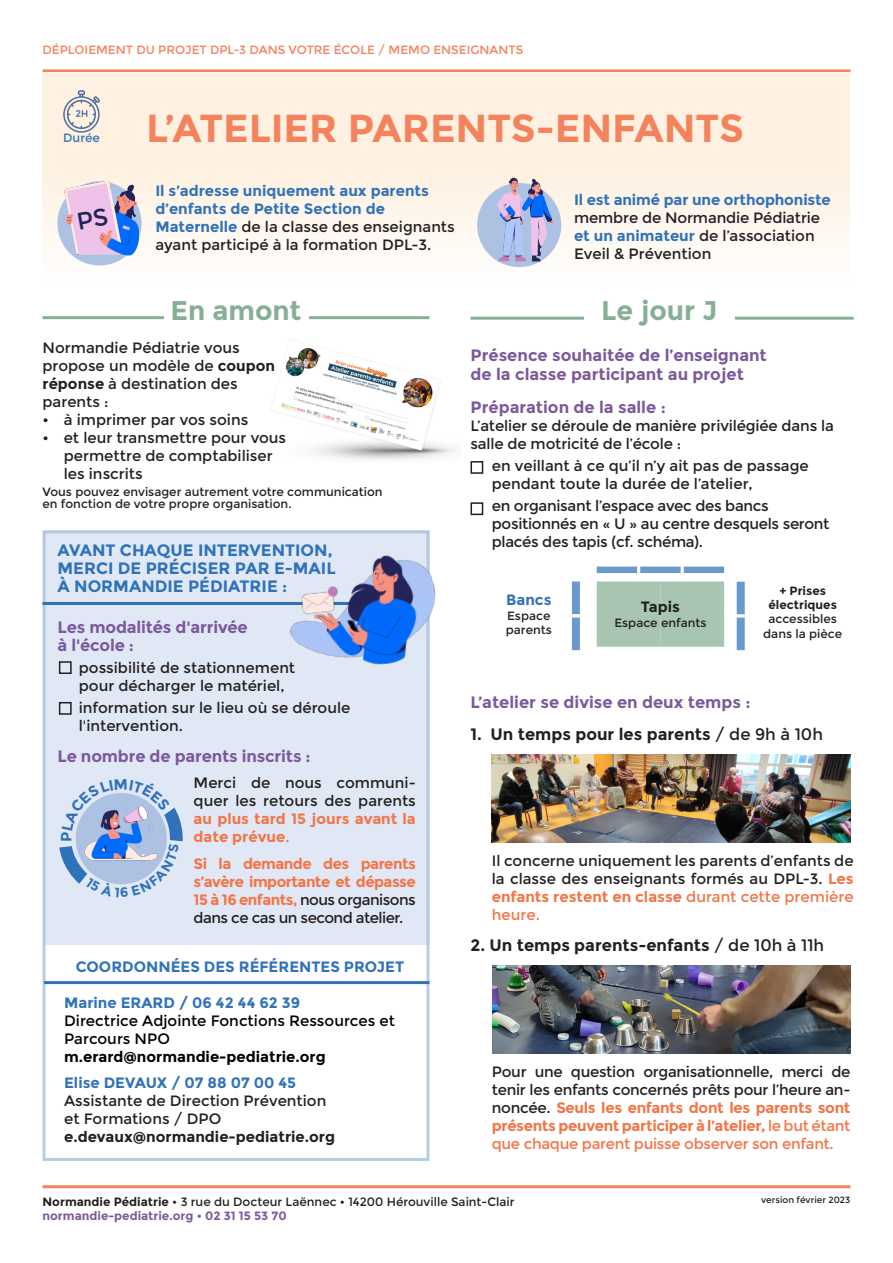
<style>
.page{position:relative;width:893px;height:1263px;background:#fff}
.page>*{position:absolute;margin:0;border:0;box-sizing:border-box;transform-origin:0 0}
.t1{font:700 39px "Montserrat";color:#f4835d}
.t2{font:700 27px "Montserrat";color:#87af95}
.t3{font:700 16.5px/19.8px "Montserrat";color:#7b599c}
.t4{font:700 16.5px "Montserrat";color:#3072b9}
.t5{font:700 16.5px "Montserrat";color:#231f20}
.t6{font:15px/18px "Montserrat";color:#231f20}
.t7{font:700 15px/18px "Montserrat";color:#3072b9}
.t8{font:700 15px/18px "Montserrat";letter-spacing:-.035em;color:#f37446;text-align:justify}
.t9{font:15px/18px "Montserrat";letter-spacing:-.02em;color:#231f20}
.t10{font:15px/18px "Montserrat";color:#000}
.t11{font:700 15px "Montserrat";color:#231f20}
.t12{font:700 15px "Montserrat";color:#000}
.t13{font:12px/14.4px "Montserrat";color:#231f20}
.t14{font:12px "Montserrat";color:#f4835d}
.t15{font:700 12px "Montserrat";color:#7b599c}
.t16{font:12px "Montserrat";color:#3072b9}
.t17{font:9px "Montserrat";color:#231f20}
.s1{font-weight:400;color:#231f20}
.s2{font-weight:700;color:#3072b9}
.s3{font-weight:700}
.s4{font-weight:700;color:#f37446}
.s5{color:#f37446}
.s6{font-weight:400}
</style>
<div class="page">
<hr style="left:43px;top:69px;width:807px;height:3px;background:#f4835d">
<hr style="left:43px;top:1185px;width:807px;height:3px;background:#f4835d">
<div style="left:43px;top:72px;width:807px;height:92px;background:#fef1e1"></div>
<div style="left:43px;top:160px;width:807px;height:123px;background:linear-gradient(to bottom,#feefde,#fefefe)"></div>
<img style="left:274px;top:347px;width:182px;height:113px">
<hr style="left:470px;top:317px;width:384px;height:3px;background:#87af95">
<div style="left:584px;top:294px;width:150px;height:26px;background:#fff"></div>
<hr style="left:43px;top:316px;width:386px;height:3px;background:#87af95">
<div style="left:164px;top:293px;width:144px;height:31px;background:#fff"></div>
<div style="left:57px;top:181px;width:85px;height:84px;background:#adc1e3;border-radius:50%"></div>
<img style="left:479px;top:165px;width:87px;height:102px">
<img style="left:44px;top:174px;width:106px;height:84px">
<hr style="left:44px;top:981px;width:385px;height:3px;background:#3072b9">
<div style="left:470px;top:461px;width:13px;height:13px;border:2px solid #231f20"></div>
<div style="left:470px;top:502px;width:13px;height:13px;border:2px solid #231f20"></div>
<div style="left:43px;top:530px;width:386px;height:415px;background:#e1e8f5"></div>
<div style="left:59px;top:661px;width:13px;height:13px;border:2px solid #231f20"></div>
<hr style="left:43px;top:602px;width:386px;height:3px;background:#3072b9">
<img style="left:290px;top:536px;width:146px;height:138px">
<div style="left:59px;top:702px;width:13px;height:13px;border:2px solid #231f20"></div>
<div style="left:597px;top:581px;width:63px;height:33px;background:#a8c5b2"></div>
<div style="left:660px;top:581px;width:64px;height:33px;background:#a8c5b2;border:4px solid #87af95"></div>
<div style="left:597px;top:614px;width:63px;height:33px;background:#a8c5b2"></div>
<div style="left:660px;top:614px;width:64px;height:33px;background:#a8c5b2;border:4px solid #87af95"></div>
<div style="left:572px;top:581px;width:8px;height:33px;background:#6a99cc"></div>
<div style="left:572px;top:617px;width:8px;height:33px;background:#6a99cc"></div>
<svg style="left:737px;top:582px;width:8px;height:32px"></svg>
<svg style="left:737px;top:617px;width:8px;height:33px"></svg>
<div style="left:597px;top:567px;width:40px;height:6px;background:#6a99cc"></div>
<div style="left:640px;top:567px;width:41px;height:6px;background:#6a99cc"></div>
<div style="left:684px;top:567px;width:40px;height:6px;background:#6a99cc"></div>
<img style="left:492px;top:754px;width:358px;height:89px">
<img style="left:492px;top:965px;width:359px;height:89px">
<img style="left:63px;top:90px;width:37px;height:43px">
<svg style="left:78px;top:208px;width:30px;height:22px"></svg>
<svg style="left:59px;top:793px;width:124px;height:92px"></svg>
<p class="t14" style="left:43px;top:43px;width:482px">DÉPLOIEMENT DU PROJET DPL-3 DANS VOTRE ÉCOLE / MEMO ENSEIGNANTS</p>
<p class="t16" style="left:63px;top:131px;width:38px">Durée</p>
<p class="t1" style="left:146px;top:105px;width:599px">L’ATELIER PARENTS-ENFANTS</p>
<p class="t7" style="left:155px;top:182px;width:301px">Il s’adresse uniquement aux parents d’enfants de Petite Section de Maternelle <span class="s1">de la classe des enseignants ayant participé à la formation DPL-3.</span></p>
<p class="t7" style="left:574px;top:191px;width:258px">Il est animé par une orthophoniste <span class="s1">membre de Normandie Pédiatrie</span></p>
<p class="t6" style="left:574px;top:227px;width:242px"><span class="s2">et un animateur</span> de l’association<br>Eveil &amp; Prévention</p>
<p class="t2" style="left:171px;top:294px;width:132px">En amont</p>
<p class="t2" style="left:601px;top:295px;width:118px">Le jour J</p>
<p class="t6" style="left:43px;top:339px;width:234px">Normandie Pédiatrie vous propose un modèle de <span class="s3">coupon réponse</span> à destination des parents :</p>
<p class="t6" style="left:43px;top:411px;width:207px">• à imprimer par vos soins</p>
<p class="t6" style="left:64px;top:429px;width:224px;text-indent:-21px">• et leur transmettre pour vous permettre de comptabiliser les inscrits</p>
<p class="t13" style="left:43px;top:486px;width:342px;line-height:12px">Vous pouvez envisager autrement votre communication en fonction de votre propre organisation.</p>
<p class="t4" style="left:58px;top:541px;width:277px">AVANT CHAQUE INTERVENTION,</p>
<p class="t4" style="left:58px;top:559px;width:280px">MERCI DE PRÉCISER PAR E-MAIL</p>
<p class="t4" style="left:58px;top:577px;width:231px">À NORMANDIE PÉDIATRIE :</p>
<p class="t3" style="left:58px;top:618px;width:192px;line-height:18px">Les modalités d'arrivée à l'école :</p>
<p class="t6" style="left:79px;top:659px;width:218px">possibilité de stationnement pour décharger le matériel,</p>
<p class="t6" style="left:79px;top:699px;width:273px">information sur le lieu où se déroule l'intervention.</p>
<p class="t3" style="left:58px;top:746px;width:255px">Le nombre de parents inscrits :</p>
<p class="t6" style="left:194px;top:774px;width:224px;text-align:justify">Merci de nous communi&shy;quer les retours des parents <span class="s4">au plus tard 15 jours avant la date prévue</span><span class="s5">.</span></p>
<p class="t8" style="left:194px;top:855px;width:224px">Si la demande des parents s’avère importante et dépasse 15 à 16 enfants, <span class="s1">nous organisons dans ce cas un second atelier.</span></p>
<p class="t7" style="left:76px;top:957px;width:330px">COORDONNÉES DES RÉFÉRENTES PROJET</p>
<p class="t7" style="left:64px;top:993px;width:238px">Marine ERARD / 06 42 44 62 39</p>
<p class="t10" style="left:64px;top:1012px;width:332px">Directrice Adjointe Fonctions Ressources et<br>Parcours NPO</p>
<p class="t12" style="left:64px;top:1047px;width:263px">m.erard@normandie-pediatrie.org</p>
<p class="t7" style="left:64px;top:1074px;width:233px">Elise DEVAUX / 07 88 07 00 45</p>
<p class="t6" style="left:64px;top:1092px;width:264px">Assistante de Direction Prévention</p>
<p class="t6" style="left:64px;top:1110px;width:159px">et Formations / DPO</p>
<p class="t11" style="left:64px;top:1128px;width:272px">e.devaux@normandie-pediatrie.org</p>
<p class="t3" style="left:470px;top:345px;width:298px">Présence souhaitée de l’enseignant de la classe participant au projet</p>
<p class="t3" style="left:470px;top:397px;width:197px">Préparation de la salle :</p>
<p class="t6" style="left:470px;top:417px;width:365px">L’atelier se déroule de manière privilégiée dans la salle de motricité de l’école :</p>
<p class="t6" style="left:492px;top:457px;width:319px">en veillant à ce qu’il n’y ait pas de passage pendant toute la durée de l’atelier,</p>
<p class="t9" style="left:492px;top:497px;width:339px">en organisant l’espace avec des bancs positionnés en « U » au centre desquels seront placés des tapis (cf. schéma).</p>
<p class="t7" style="left:506px;top:591px;width:47px">Bancs</p>
<p class="t13" style="left:506px;top:608px;width:48px">Espace parents</p>
<p class="t11" style="left:641px;top:598px;width:41px">Tapis</p>
<p class="t13" style="left:614px;top:615px;width:94px">Espace enfants</p>
<p class="t13" style="left:763px;top:583px;width:80px;text-align:center"><span class="s3">+ Prises électriques </span>accessibles dans la pièce</p>
<p class="t3" style="left:470px;top:692px;width:281px">L’atelier se divise en deux temps :</p>
<p class="t5" style="left:470px;top:724px;width:354px">1. Un temps pour les parents <span class="s6">/ de 9h à 10h</span></p>
<p class="t6" style="left:492px;top:852px;width:363px;text-align:justify">Il concerne uniquement les parents d’enfants de la classe des enseignants formés au DPL-3. <span class="s4">Les enfants restent en classe</span> <span class="s5">durant cette première heure.</span></p>
<p class="t5" style="left:470px;top:935px;width:355px">2. Un temps parents-enfants <span class="s6">/ de 10h à 11h</span></p>
<p class="t6" style="left:492px;top:1063px;width:360px;text-align:justify">Pour une question organisationnelle, merci de tenir les enfants concernés prêts pour l’heure an&shy;noncée. <span class="s4">Seuls les enfants dont les parents sont présents peuvent participer à l’atelier,</span> <span class="s5">le but étant que chaque parent puisse observer son enfant.</span></p>
<p class="t13" style="left:43px;top:1194px;width:474px"><span class="s3">Normandie Pédiatrie</span> • 3 rue du Docteur Laënnec • 14200 Hérouville Saint-Clair</p>
<p class="t17" style="left:761px;top:1194px;width:91px">version février 2023</p>
<p class="t15" style="left:43px;top:1209px;width:246px">normandie-pediatrie.org • 02 31 15 53 70</p>
</div>
